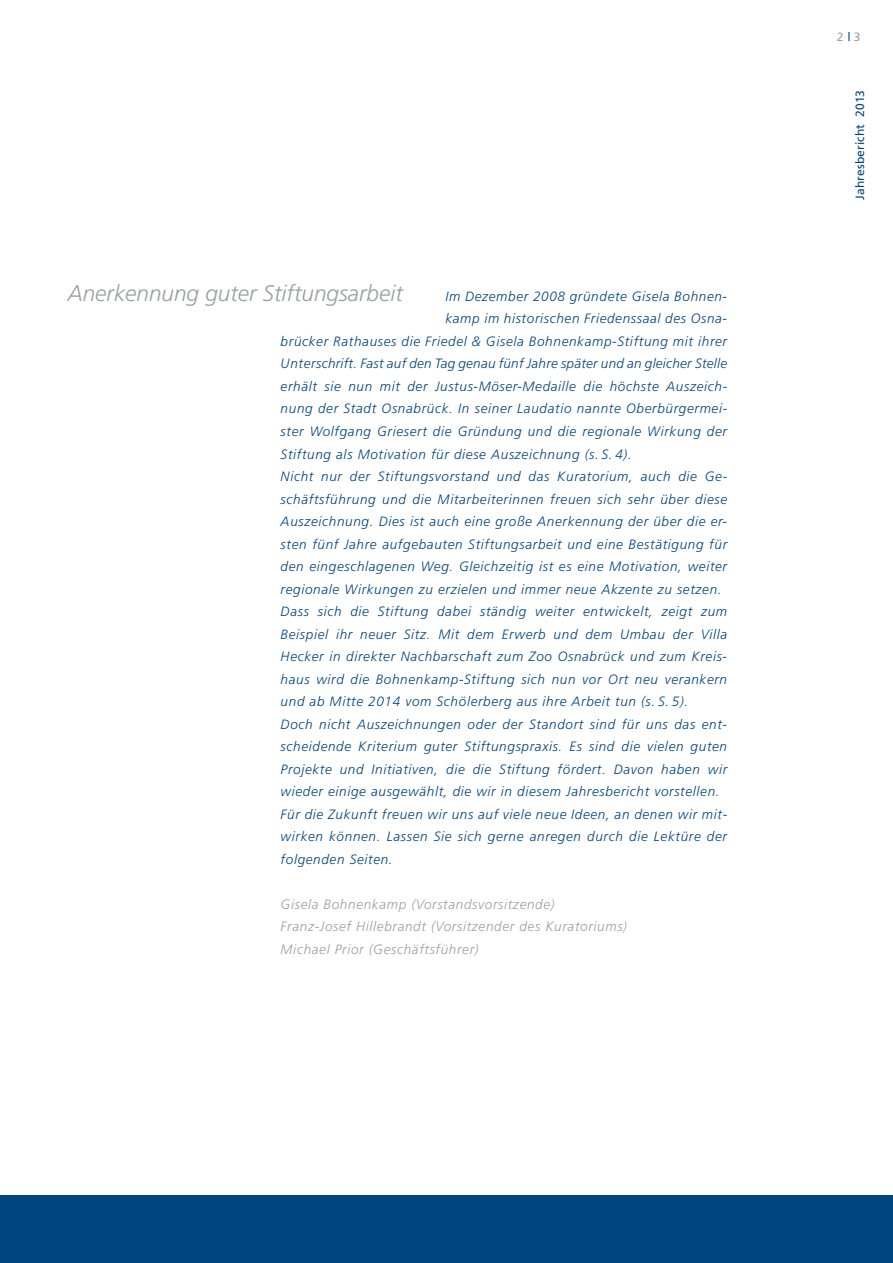
<style>
.page{position:relative;width:893px;height:1263px;background:#fff}
.page>*{position:absolute;margin:0;border:0;box-sizing:border-box;transform-origin:0 0}
.t1{font:italic 300 22.5px "Frutiger";color:#9c9e9f}
.t2{font:italic 300 13.5px "Frutiger";letter-spacing:.05em;color:#004481}
.t3{font:italic 300 13.5px/22.5px "Frutiger";letter-spacing:.05em;color:#9c9e9f}
.t4{font:italic 300 13.5px "Frutiger";letter-spacing:.02em;color:#004481}
.t5{font:12px "Frutiger";letter-spacing:.01em;color:#004481}
.t6{font:12px "Frutiger";color:#9c9e9f}
.s1{color:#004481}
</style>
<div class="page">
<div style="left:0;top:1195px;width:893px;height:68px;background:#004481"></div>
<h1 class="t1" style="left:68px;top:280px;width:337px">Anerkennung guter Stiftungsarbeit</h1>
<p class="t2" style="left:445px;top:289px;width:283px">Im Dezember 2008 gründete Gisela Bohnen-</p>
<p class="t2" style="left:445px;top:311px;width:283px">kamp im historischen Friedenssaal des Osna-</p>
<p class="t2" style="left:281px;top:334px;width:448px">brücker Rathauses die Friedel &amp; Gisela Bohnenkamp-Stiftung mit ihrer</p>
<p class="t4" style="left:281px;top:356px;width:448px">Unterschrift. Fast auf den Tag genau fünf Jahre später und an gleicher Stelle</p>
<p class="t2" style="left:281px;top:379px;width:448px">erhält sie nun mit der Justus-Möser-Medaille die höchste Auszeich-</p>
<p class="t2" style="left:281px;top:401px;width:448px">nung der Stadt Osnabrück. In seiner Laudatio nannte Oberbürgermei-</p>
<p class="t2" style="left:281px;top:424px;width:448px">ster Wolfgang Griesert die Gründung und die regionale Wirkung der</p>
<p class="t2" style="left:281px;top:446px;width:353px">Stiftung als Motivation für diese Auszeichnung (s. S. 4).</p>
<p class="t2" style="left:281px;top:469px;width:448px">Nicht nur der Stiftungsvorstand und das Kuratorium, auch die Ge-</p>
<p class="t2" style="left:281px;top:491px;width:448px">schäftsführung und die Mitarbeiterinnen freuen sich sehr über diese</p>
<p class="t2" style="left:281px;top:514px;width:448px">Auszeichnung. Dies ist auch eine große Anerkennung der über die er-</p>
<p class="t2" style="left:281px;top:536px;width:448px">sten fünf Jahre aufgebauten Stiftungsarbeit und eine Bestätigung für</p>
<p class="t2" style="left:281px;top:559px;width:448px">den eingeschlagenen Weg. Gleichzeitig ist es eine Motivation, weiter</p>
<p class="t2" style="left:281px;top:581px;width:442px">regionale Wirkungen zu erzielen und immer neue Akzente zu setzen.</p>
<p class="t2" style="left:281px;top:604px;width:448px">Dass sich die Stiftung dabei ständig weiter entwickelt, zeigt zum</p>
<p class="t2" style="left:281px;top:626px;width:448px">Beispiel ihr neuer Sitz. Mit dem Erwerb und dem Umbau der Villa</p>
<p class="t2" style="left:281px;top:649px;width:448px">Hecker in direkter Nachbarschaft zum Zoo Osnabrück und zum Kreis-</p>
<p class="t2" style="left:281px;top:671px;width:448px">haus wird die Bohnenkamp-Stiftung sich nun vor Ort neu verankern</p>
<p class="t2" style="left:281px;top:694px;width:409px">und ab Mitte 2014 vom Schölerberg aus ihre Arbeit tun (s. S. 5).</p>
<p class="t2" style="left:281px;top:716px;width:448px">Doch nicht Auszeichnungen oder der Standort sind für uns das ent-</p>
<p class="t2" style="left:281px;top:739px;width:448px">scheidende Kriterium guter Stiftungspraxis. Es sind die vielen guten</p>
<p class="t2" style="left:281px;top:761px;width:448px">Projekte und Initiativen, die die Stiftung fördert. Davon haben wir</p>
<p class="t2" style="left:281px;top:784px;width:440px">wieder einige ausgewählt, die wir in diesem Jahresbericht vorstellen.</p>
<p class="t2" style="left:281px;top:806px;width:448px">Für die Zukunft freuen wir uns auf viele neue Ideen, an denen wir mit-</p>
<p class="t2" style="left:281px;top:829px;width:448px">wirken können. Lassen Sie sich gerne anregen durch die Lektüre der</p>
<p class="t2" style="left:281px;top:851px;width:114px">folgenden Seiten.</p>
<p class="t3" style="left:281px;top:893px;width:348px">Gisela Bohnenkamp (Vorstandsvorsitzende)<br>Franz-Josef Hillebrandt (Vorsitzender des Kuratoriums)<br>Michael Prior (Geschäftsführer)</p>
<p class="t6" style="left:837px;top:30px;width:25px">2 <span class="s1">|</span> 3</p>
<p class="t5" style="left:853px;top:200px;width:111px;rotate:-90deg">Jahresbericht 2013</p>
</div>
